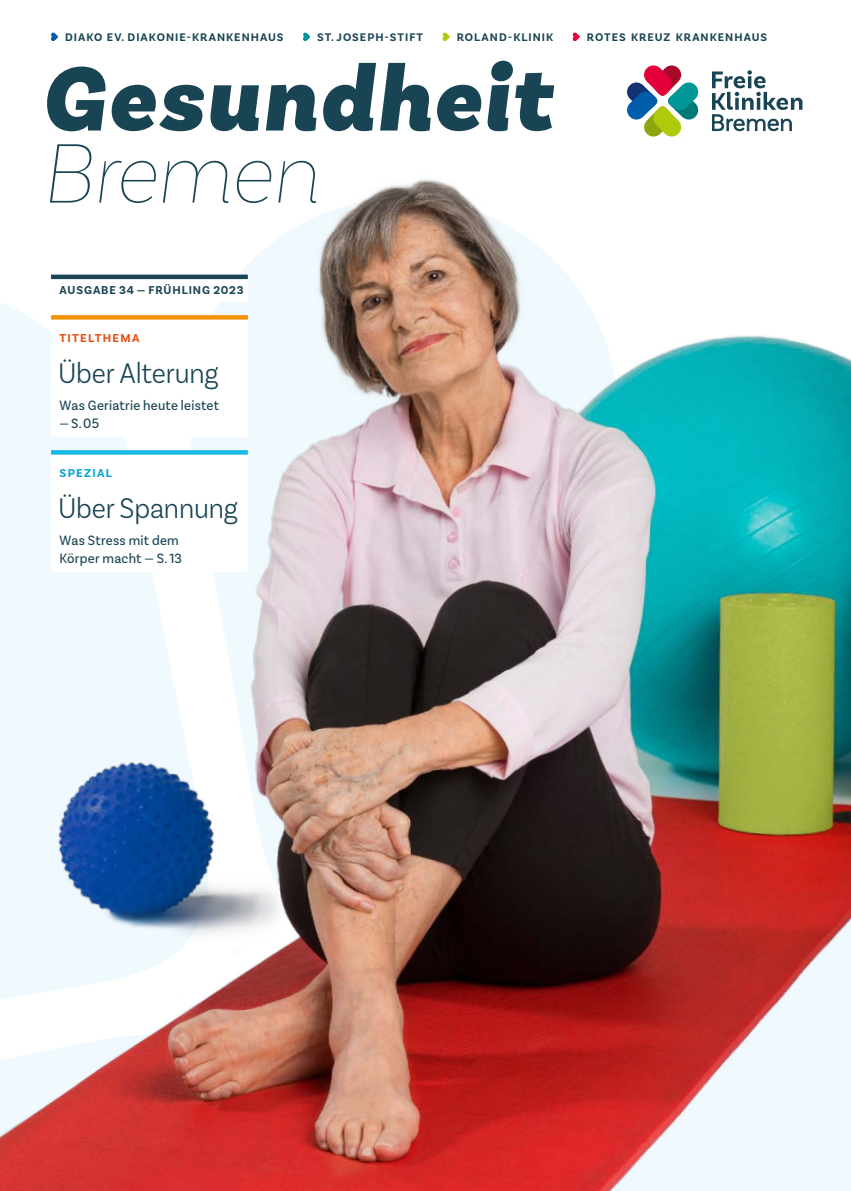
<style>
.page{position:relative;width:851px;height:1191px;background:#fff}
.page>*{position:absolute;margin:0;border:0;box-sizing:border-box;transform-origin:0 0}
.t1{font:italic 900 95.85px "Basic Sans";letter-spacing:.02em;color:#194453}
.t2{font:italic 100 89.55px "Basic Sans";letter-spacing:-.025em;color:#194453}
.t3{font:300 30px "Basic Sans Narrow";letter-spacing:-.005em;color:#194453}
.t4{font:14.25px/18px "Basic Sans Narrow";letter-spacing:.02em;color:#194453}
.t5{font:700 12px "Basic Sans";letter-spacing:.07em;color:#194453}
.t6{font:700 12px "Basic Sans";letter-spacing:.1em;color:#e94e0f}
.t7{font:700 12px "Basic Sans";letter-spacing:.11em;color:#00a4d2}
.t8{font:700 11.55px "Basic Sans";letter-spacing:.09em;color:#194453}
</style>
<div class="page">
<img style="left:0;top:35px;width:850px;height:1156px">
<svg style="left:51px;top:32px;width:7px;height:9px"></svg>
<svg style="left:303px;top:32px;width:7px;height:9px"></svg>
<svg style="left:442px;top:32px;width:7px;height:9px"></svg>
<svg style="left:572px;top:32px;width:7px;height:9px"></svg>
<svg style="left:711px;top:70px;width:91px;height:61px"></svg>
<svg style="left:627px;top:65px;width:71px;height:72px"></svg>
<div style="left:51px;top:320px;width:197px;height:117px;background:#fff"></div>
<div style="left:51px;top:454px;width:197px;height:118px;background:#fff"></div>
<div style="left:51px;top:450px;width:197px;height:5px;background:#16bae7"></div>
<svg style="left:51px;top:315px;width:197px;height:4px"></svg>
<div style="left:51px;top:279px;width:197px;height:23px;background:#fff"></div>
<div style="left:51px;top:274px;width:197px;height:5px;background:#194453"></div>
<p class="t8" style="left:65px;top:30px;width:220px">DIAKO EV. DIAKONIE-KRANKENHAUS</p>
<p class="t8" style="left:317px;top:30px;width:107px">ST. JOSEPH-STIFT</p>
<p class="t8" style="left:456px;top:30px;width:98px">ROLAND-KLINIK</p>
<p class="t8" style="left:586px;top:30px;width:182px">ROTES KREUZ KRANKENHAUS</p>
<h1 class="t1" style="left:41px;top:40px;width:512px">Gesundheit</h1>
<h2 class="t2" style="left:41px;top:120px;width:280px">Bremen</h2>
<p class="t5" style="left:60px;top:282px;width:185px">AUSGABE 34 — FRÜHLING 2023</p>
<p class="t6" style="left:60px;top:331px;width:81px">TITELTHEMA</p>
<h3 class="t3" style="left:58px;top:357px;width:162px">Über Alterung</h3>
<p class="t4" style="left:60px;top:396px;width:161px">Was Geriatrie heute leistet —S.05</p>
<p class="t7" style="left:60px;top:466px;width:54px">SPEZIAL</p>
<h3 class="t3" style="left:58px;top:492px;width:181px">Über Spannung</h3>
<p class="t4" style="left:60px;top:531px;width:124px">Was Stress mit dem<br>Körper macht — S.13</p>
</div>
